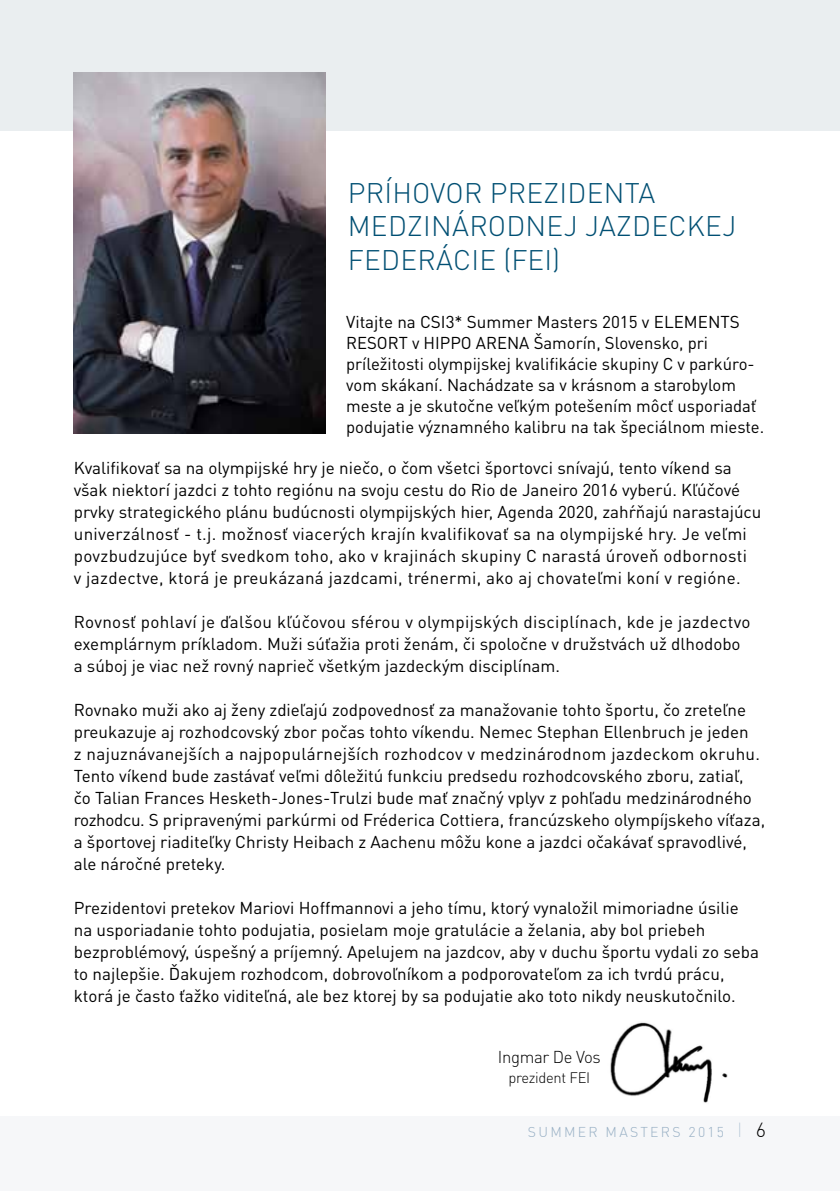
<style>
.page{position:relative;width:840px;height:1191px;background:#fff}
.page>*{position:absolute;margin:0;border:0;box-sizing:border-box;transform-origin:0 0}
.t1{font:300 28px "DIN Pro";letter-spacing:.01em;color:#004f73}
.t2{font:17px/22px "DIN Pro";color:#000}
.t3{font:300 17px "DIN Pro";letter-spacing:-.02em;color:#000}
.t4{font:300 15px "DIN Pro";letter-spacing:-.02em;color:#000}
.t5{font:300 14px "DIN";letter-spacing:.16em;color:#97afc4}
.s1{font-size:20px;color:#b0c2d3}
.s2{font-size:20px;color:#000}
</style>
<div class="page">
<div style="left:0;top:1115px;width:839px;height:76px;background:#f6f7f9"></div>
<div style="left:0;top:0;width:839px;height:130px;background:#eaeef0"></div>
<img style="left:74px;top:73px;width:251px;height:361px">
<img style="left:610px;top:1022px;width:118px;height:81px">
<h1 class="t1" style="left:347px;top:171px;width:160px">PRÍHOVOR PRE</h1>
<h1 class="t1" style="left:543px;top:171px;width:61px">ZIDENTA</h1>
<h1 class="t1" style="left:347px;top:205px;width:195px">MEDZINÁRODNEJ</h1>
<h1 class="t1" style="left:585px;top:205px;width:84px">JAZDECKEJ</h1>
<h1 class="t1" style="left:347px;top:238px;width:120px">FE DERÁCIE</h1>
<h1 class="t1" style="left:503px;top:238px;width:58px">(FEI)</h1>
<p class="t2" style="left:346px;top:311px;width:419px;line-height:21px">Vitajte na CSI3* Summer Masters 2015 v ELEMENTS RESORT v HIPPO ARENA Šamorín, Slovensko, pri príležitosti olympijskej kvalifikácie skupiny C v parkúro&shy;vom skákaní. Nachádzate sa v krásnom a starobylom meste a je skutočne veľkým potešením môcť usporiadať podujatie významného kalibru na tak špeciálnom mieste.</p>
<p class="t2" style="left:74px;top:456px;width:688px">Kvalifikovať sa na olympijské hry je niečo, o čom všetci športovci snívajú, tento víkend sa však niektorí jazdci z tohto regiónu na svoju cestu do Rio de Janeiro 2016 vyberú. Kľúčové prvky strategického plánu budúcnosti olympijských hier, Agenda 2020, zahŕňajú narastajúcu univerzálnosť - t.j. možnosť viacerých krajín kvalifikovať sa na olympijské hry. Je veľmi povzbudzujúce byť svedkom toho, ako v krajinách skupiny C narastá úroveň odbornosti<br>v jazdectve, ktorá je preukázaná jazdcami, trénermi, ako aj chovateľmi koní v regióne.</p>
<p class="t2" style="left:74px;top:610px;width:678px">Rovnosť pohlaví je ďalšou kľúčovou sférou v olympijských disciplínach, kde je jazdectvo exemplárnym príkladom. Muži súťažia proti ženám, či spoločne v družstvách už dlhodobo a súboj je viac než rovný naprieč všetkým jazdeckým disciplínam.</p>
<p class="t2" style="left:74px;top:698px;width:692px">Rovnako muži ako aj ženy zdieľajú zodpovednosť za manažovanie tohto športu, čo zreteľne preukazuje aj rozhodcovský zbor počas tohto víkendu. Nemec Stephan Ellenbruch je jeden<br>z najuznávanejších a najpopulárnejších rozhodcov v medzinárodnom jazdeckom okruhu.<br>Tento víkend bude zastávať veľmi dôležitú funkciu predsedu rozhodcovského zboru, zatiaľ,<br>čo Talian Frances Hesketh-Jones-Trulzi bude mať značný vplyv z pohľadu medzinárodného rozhodcu. S pripravenými parkúrmi od Fréderica Cottiera, francúzskeho olympíjskeho víťaza, a športovej riaditeľky Christy Heibach z Aachenu môžu kone a jazdci očakávať spravodlivé, ale náročné preteky.</p>
<p class="t2" style="left:74px;top:896px;width:686px">Prezidentovi pretekov Mariovi Hoffmannovi a jeho tímu, ktorý vynaložil mimoriadne úsilie na usporiadanie tohto podujatia, posielam moje gratulácie a želania, aby bol priebeh bezproblémový, úspešný a príjemný. Apelujem na jazdcov, aby v duchu športu vydali zo seba to najlepšie. Ďakujem rozhodcom, dobrovoľníkom a podporovateľom za ich tvrdú prácu, ktorá je často ťažko viditeľná, ale bez ktorej by sa podujatie ako toto nikdy neuskutočnilo.</p>
<p class="t3" style="left:497px;top:1043px;width:104px">INGMAR DE VOS</p>
<p class="t4" style="left:508px;top:1065px;width:83px">PREZIDENT FEI</p>
<p class="t5" style="left:527px;top:1123px;width:239px">SUMMER MASTERS 2015 <span class="s1">I</span> <span class="s2">6</span></p>
</div>
